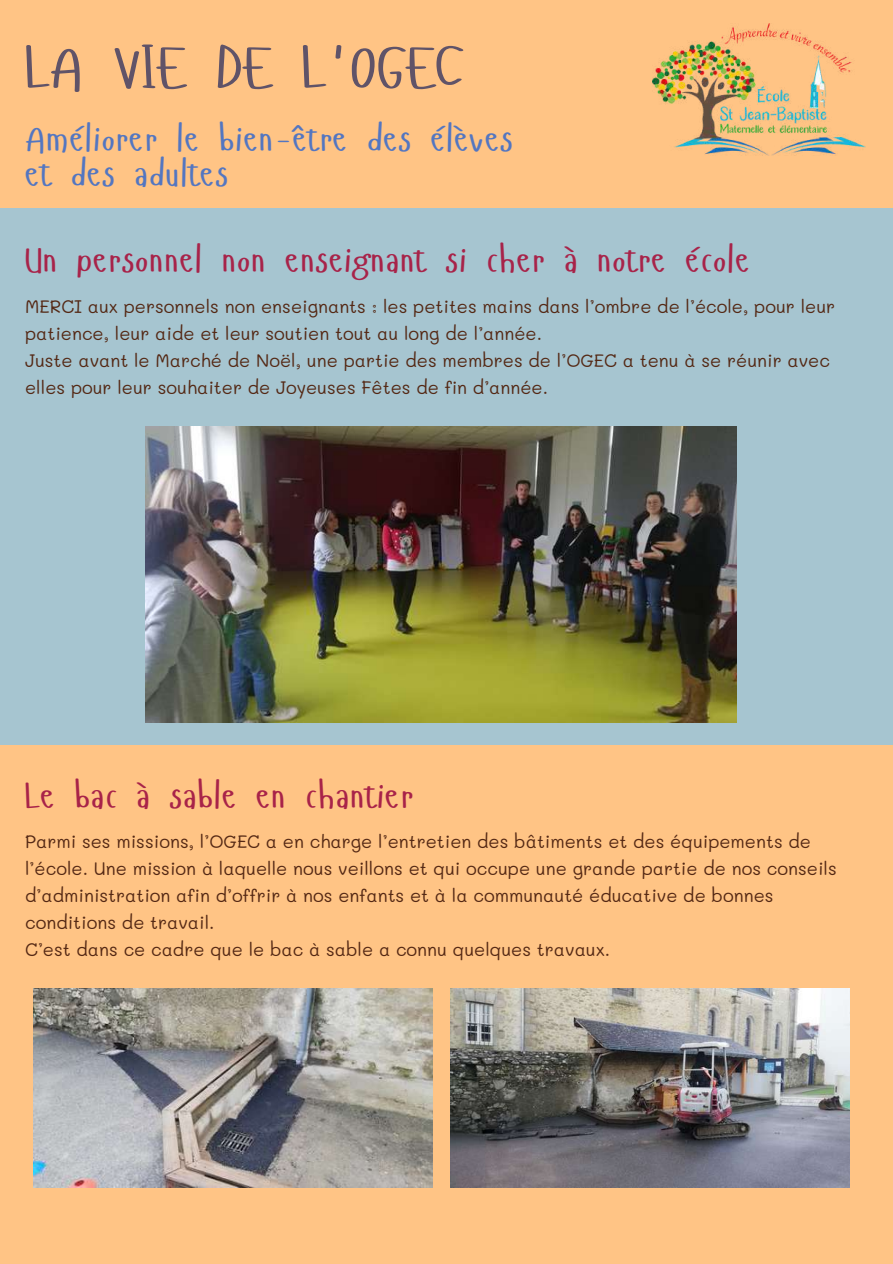
<style>
.page{position:relative;width:893px;height:1264px;background:#fff}
.page>*{position:absolute;margin:0;border:0;box-sizing:border-box;transform-origin:0 0}
.t1{font:60px "Hangyaboly";color:#605368}
.t2{font:36px "Hangyaboly";letter-spacing:.02em;color:#a82349}
.t3{font:36px/34.8px "Hangyaboly";letter-spacing:.02em;color:#5376c1}
.t4{font:18px/27px "Mali";color:#542814}
</style>
<div class="page">
<div style="left:0;top:0;width:892px;height:1263px;background:#ffc485"></div>
<div style="left:0;top:208px;width:892px;height:537px;background:#a6c5d0"></div>
<img style="left:652px;top:23px;width:213px;height:132px">
<img style="left:146px;top:426px;width:590px;height:296px">
<img style="left:34px;top:988px;width:398px;height:199px">
<img style="left:450px;top:988px;width:399px;height:199px">
<h1 class="t1" style="left:25px;top:29px;width:440px">LA VIE DE L'OGEC</h1>
<h2 class="t3" style="left:25px;top:120px;width:489px">Améliorer le bien-être des élèves et des adultes</h2>
<h2 class="t2" style="left:25px;top:237px;width:726px">Un personnel non enseignant si cher à notre école</h2>
<p class="t4" style="left:25px;top:292px;width:811px">MERCI aux personnels non enseignants : les petites mains dans l’ombre de l’école, pour leur patience, leur aide et leur soutien tout au long de l’année.<br>Juste avant le Marché de Noël, une partie des membres de l’OGEC a tenu à se réunir avec elles pour leur souhaiter de Joyeuses Fêtes de fin d’année.</p>
<h2 class="t2" style="left:25px;top:772px;width:389px">Le bac à sable en chantier</h2>
<p class="t4" style="left:25px;top:827px;width:813px">Parmi ses missions, l’OGEC a en charge l’entretien des bâtiments et des équipements de l’école. Une mission à laquelle nous veillons et qui occupe une grande partie de nos conseils d’administration afin d’offrir à nos enfants et à la communauté éducative de bonnes conditions de travail.<br>C’est dans ce cadre que le bac à sable a connu quelques travaux.</p>
</div>
